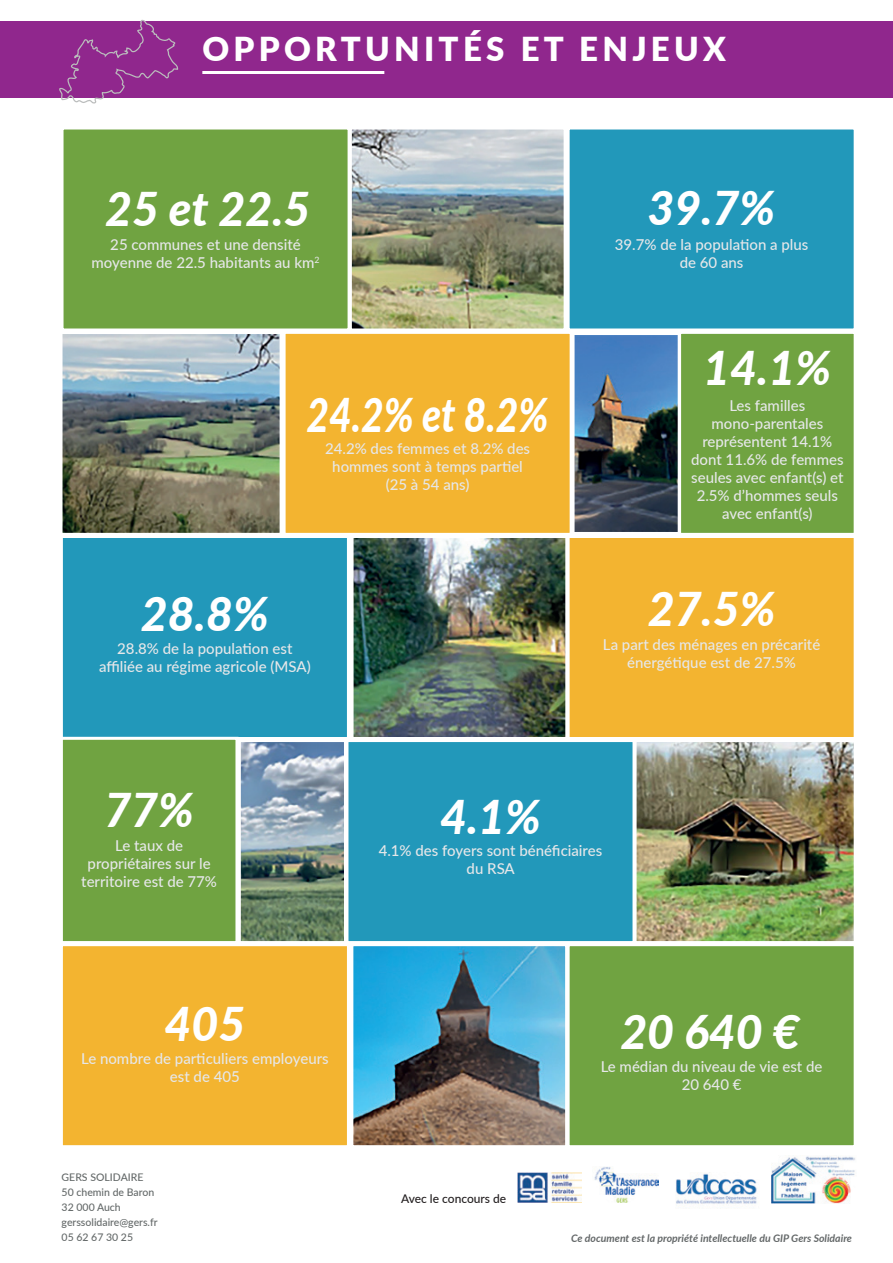
<style>
.page{position:relative;width:893px;height:1263px;background:#fff}
.page>*{position:absolute;margin:0;border:0;box-sizing:border-box;transform-origin:0 0}
.t1{font:italic 800 46.5px "Lato";color:#fff}
.t2{font:italic 800 46.5px "Lato";color:#fff;scale:.84 1}
.t3{font:900 33px "Lato";letter-spacing:.13em;color:#fff}
.t4{font:500 15px/18px "Lato";color:#e6e7e9;text-align:center}
.t5{font:500 12px "Lato";color:#231f20}
.t6{font:500 10.5px/15px "Lato";color:#646969}
.t7{font:italic 700 10.5px "Lato";color:#636768}
</style>
<div class="page">
<div style="left:0;top:21px;width:893px;height:76px;background:#90278d"></div>
<hr style="left:202px;top:71px;width:182px;height:3px;background:#fff">
<div style="left:61px;top:126px;width:290px;height:205px;background:#70a341;border:3px solid #fff"></div>
<div style="left:60px;top:535px;width:290px;height:205px;background:#2298ba;border:3px solid #fff"></div>
<div style="left:60px;top:943px;width:290px;height:205px;background:#f3b430;border:3px solid #fff"></div>
<div style="left:567px;top:126px;width:290px;height:205px;background:#2298ba;border:3px solid #fff"></div>
<div style="left:283px;top:331px;width:290px;height:205px;background:#f3b430;border:3px solid #fff"></div>
<div style="left:345px;top:739px;width:290px;height:205px;background:#2298ba;border:3px solid #fff"></div>
<div style="left:567px;top:535px;width:290px;height:205px;background:#f3b430;border:3px solid #fff"></div>
<div style="left:567px;top:943px;width:290px;height:205px;background:#70a341;border:3px solid #fff"></div>
<img style="left:353px;top:130px;width:210px;height:197px">
<div style="left:349px;top:126px;width:218px;height:205px;border:3px solid #fff"></div>
<img style="left:64px;top:335px;width:215px;height:197px">
<div style="left:60px;top:331px;width:223px;height:205px;border:3px solid #fff"></div>
<img style="left:638px;top:743px;width:215px;height:197px">
<div style="left:634px;top:739px;width:223px;height:205px;border:3px solid #fff"></div>
<img style="left:355px;top:539px;width:209px;height:197px">
<div style="left:351px;top:535px;width:217px;height:205px;border:3px solid #fff"></div>
<img style="left:354px;top:947px;width:210px;height:197px">
<div style="left:350px;top:943px;width:218px;height:205px;border:3px solid #fff"></div>
<img style="left:576px;top:335px;width:101px;height:196px">
<div style="left:572px;top:331px;width:109px;height:205px;border:3px solid #fff"></div>
<img style="left:242px;top:743px;width:101px;height:197px">
<div style="left:238px;top:739px;width:109px;height:205px;border:3px solid #fff"></div>
<div style="left:678px;top:331px;width:179px;height:205px;background:#70a341;border:3px solid #fff"></div>
<div style="left:60px;top:737px;width:178px;height:207px;background:#70a341;border:3px solid #fff"></div>
<img style="left:517px;top:1173px;width:64px;height:29px">
<img style="left:594px;top:1167px;width:65px;height:35px">
<img style="left:676px;top:1172px;width:81px;height:33px">
<img style="left:772px;top:1155px;width:83px;height:48px">
<svg style="left:59px;top:19px;width:120px;height:85px"></svg>
<h2 class="t3" style="left:202px;top:25px;width:525px">OPPORTUNITÉS ET ENJEUX</h2>
<h1 class="t1" style="left:105px;top:175px;width:207px">25 et 22.5</h1>
<h1 class="t1" style="left:647px;top:173px;width:129px">39.7%</h1>
<p class="t4" style="left:92px;top:235px;width:230px">25 communes et une densité moyenne de 22.5 habitants au km<sup>2</sup></p>
<p class="t4" style="left:615px;top:235px;width:195px">39.7% de la population a plus de 60 ans</p>
<h1 class="t1" style="left:703px;top:334px;width:129px">14.1%</h1>
<h1 class="t2" style="left:307px;top:381px;width:289px">24.2% et 8.2%</h1>
<p class="t4" style="left:325px;top:439px;width:207px">24.2% des femmes et 8.2% des hommes sont à temps partiel (25 à 54 ans)</p>
<p class="t4" style="left:691px;top:396px;width:154px">Les familles mono-parentales représentent 14.1% dont 11.6% de femmes seules avec enfant(s) et<br>2.5% d’hommes seuls avec enfant(s)</p>
<h1 class="t1" style="left:141px;top:580px;width:129px">28.8%</h1>
<h1 class="t1" style="left:648px;top:575px;width:129px">27.5%</h1>
<p class="t4" style="left:99px;top:639px;width:213px">28.8% de la population est affiliée au régime agricole (MSA)</p>
<p class="t4" style="left:603px;top:634px;width:219px">La part des ménages en précarité énergétique est de 27.5%</p>
<h1 class="t1" style="left:104px;top:776px;width:91px">77%</h1>
<p class="t4" style="left:81px;top:835px;width:137px">Le taux de propriétaires sur le territoire est de 77%</p>
<h1 class="t1" style="left:440px;top:782px;width:102px">4.1%</h1>
<p class="t4" style="left:379px;top:841px;width:225px">4.1% des foyers sont bénéficiaires du RSA</p>
<h1 class="t1" style="left:164px;top:990px;width:82px">405</h1>
<h1 class="t1" style="left:620px;top:998px;width:181px">20 640 €</h1>
<p class="t4" style="left:81px;top:1049px;width:249px">Le nombre de particuliers employeurs est de 405</p>
<p class="t6" style="left:62px;top:1169px;width:98px">GERS SOLIDAIRE<br>50 chemin de Baron<br>32 000 Auch gerssolidaire@gers.fr<br>05 62 67 30 25</p>
<p class="t5" style="left:401px;top:1189px;width:107px">Avec le concours de</p>
<p class="t4" style="left:601px;top:1057px;width:223px">Le médian du niveau de vie est de<br>20 640 €</p>
<p class="t7" style="left:571px;top:1230px;width:282px">Ce document est la propriété intellectuelle du GIP Gers Solidaire</p>
</div>
